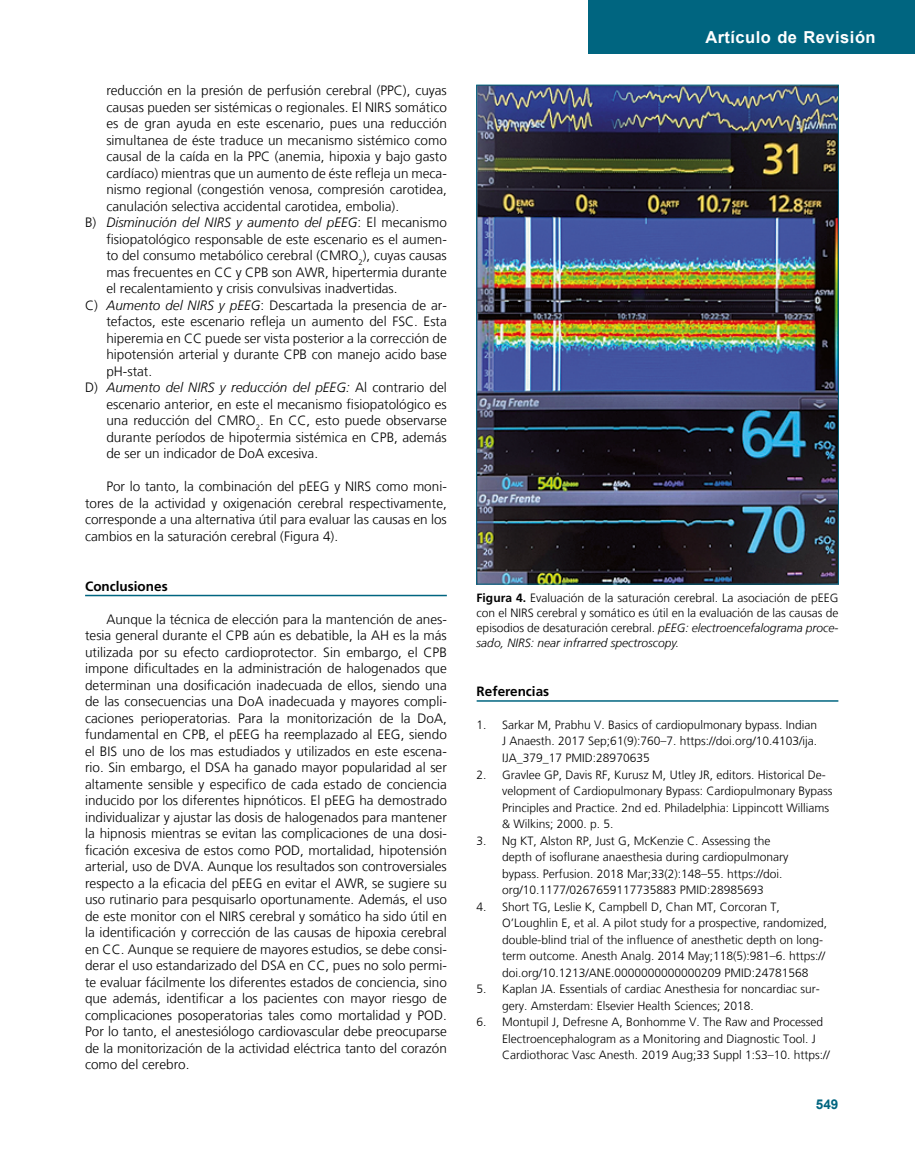
<style>
.page{position:relative;width:915px;height:1170px;background:#fff}
.page>*{position:absolute;margin:0;border:0;box-sizing:border-box;transform-origin:0 0}
.t1{font:700 16.5px "Arial";letter-spacing:.03em;color:#fff}
.t2{font:300 13.5px/16.5px "Frutiger LT";color:#000;text-align:justify}
.t3{font:italic 300 13.5px "Frutiger LT";color:#000}
.t4{font:700 13.5px "Frutiger";color:#000}
.t5{font:700 13.5px "Arial";color:#006580}
.t6{font:300 12px/16.5px "Frutiger LT";color:#000}
.s1{font-style:normal}
.s2{font-style:italic}
.s3{font-family:"Frutiger";font-weight:700}
</style>
<div class="page">
<div style="left:588px;top:0;width:326px;height:54px;background:#006580"></div>
<hr style="left:85px;top:594px;width:361px;height:2px;background:#006580">
<img style="left:478px;top:87px;width:358px;height:495px">
<hr style="left:476px;top:700px;width:362px;height:1px;background:#006580">
<p class="t2" style="left:106px;top:82px;width:342px">reducción en la presión de perfusión cerebral (PPC), cuyas</p>
<p class="t2" style="left:106px;top:99px;width:342px">causas pueden ser sistémicas o regionales. El NIRS somático</p>
<p class="t2" style="left:106px;top:115px;width:342px">es de gran ayuda en este escenario, pues una reducción</p>
<p class="t2" style="left:106px;top:132px;width:342px">simultanea de éste traduce un mecanismo sistémico como</p>
<p class="t2" style="left:106px;top:148px;width:342px">causal de la caída en la PPC (anemia, hipoxia y bajo gasto</p>
<p class="t2" style="left:106px;top:165px;width:342px">cardíaco) mientras que un aumento de éste refleja un meca-</p>
<p class="t2" style="left:106px;top:181px;width:342px">nismo regional (congestión venosa, compresión carotidea,</p>
<p class="t2" style="left:106px;top:198px;width:294px">canulación selectiva accidental carotidea, embolia).</p>
<p class="t3" style="left:85px;top:215px;width:363px"><span class="s1">B)</span> Disminución del NIRS y aumento del pEEG<span class="s1">: El mecanismo</span></p>
<p class="t2" style="left:106px;top:231px;width:342px">fisiopatológico responsable de este escenario es el aumen-</p>
<p class="t2" style="left:106px;top:247px;width:342px">to del consumo metabólico cerebral (CMRO<sub>2</sub>), cuyas causas</p>
<p class="t2" style="left:106px;top:264px;width:342px">mas frecuentes en CC y CPB son AWR, hipertermia durante</p>
<p class="t2" style="left:106px;top:280px;width:292px">el recalentamiento y crisis convulsivas inadvertidas.</p>
<p class="t2" style="left:85px;top:297px;width:363px">C) <span class="s2">Aumento del NIRS y pEEG</span>: Descartada la presencia de ar-</p>
<p class="t2" style="left:106px;top:313px;width:342px">tefactos, este escenario refleja un aumento del FSC. Esta</p>
<p class="t2" style="left:106px;top:330px;width:342px">hiperemia en CC puede ser vista posterior a la corrección de</p>
<p class="t2" style="left:106px;top:346px;width:342px">hipotensión arterial y durante CPB con manejo acido base</p>
<p class="t2" style="left:106px;top:363px;width:47px">pH-stat.</p>
<p class="t3" style="left:85px;top:380px;width:363px"><span class="s1">D)</span> Aumento del NIRS y reducción del pEEG: <span class="s1">Al contrario del</span></p>
<p class="t2" style="left:106px;top:396px;width:342px">escenario anterior, en este el mecanismo fisiopatológico es</p>
<p class="t2" style="left:106px;top:412px;width:342px">una reducción del CMRO<sub>2</sub>. En CC, esto puede observarse</p>
<p class="t2" style="left:106px;top:429px;width:342px">durante períodos de hipotermia sistémica en CPB, además</p>
<p class="t2" style="left:106px;top:445px;width:213px">de ser un indicador de DoA excesiva.</p>
<p class="t2" style="left:85px;top:478px;width:363px;text-indent:21px">Por lo tanto, la combinación del pEEG y NIRS como moni&shy;tores de la actividad y oxigenación cerebral respectivamente, corresponde a una alternativa útil para evaluar las causas en los cambios en la saturación cerebral (Figura 4).</p>
<p class="t4" style="left:85px;top:578px;width:84px">Conclusiones</p>
<p class="t2" style="left:85px;top:610px;width:363px;text-indent:21px">Aunque la técnica de elección para la mantención de anes&shy;tesia general durante el CPB aún es debatible, la AH es la más utilizada por su efecto cardioprotector. Sin embargo, el CPB impone dificultades en la administración de halogenados que determinan una dosificación inadecuada de ellos, siendo una de las consecuencias una DoA inadecuada y mayores compli&shy;caciones perioperatorias. Para la monitorización de la DoA, fundamental en CPB, el pEEG ha reemplazado al EEG, siendo el BIS uno de los mas estudiados y utilizados en este escena&shy;rio. Sin embargo, el DSA ha ganado mayor popularidad al ser altamente sensible y especifico de cada estado de conciencia inducido por los diferentes hipnóticos. El pEEG ha demostrado individualizar y ajustar las dosis de halogenados para mantener la hipnosis mientras se evitan las complicaciones de una dosi&shy;ficación excesiva de estos como POD, mortalidad, hipotensión arterial, uso de DVA. Aunque los resultados son controversiales respecto a la eficacia del pEEG en evitar el AWR, se sugiere su uso rutinario para pesquisarlo oportunamente. Además, el uso de este monitor con el NIRS cerebral y somático ha sido útil en la identificación y corrección de las causas de hipoxia cerebral en CC. Aunque se requiere de mayores estudios, se debe consi&shy;derar el uso estandarizado del DSA en CC, pues no solo permi&shy;te evaluar fácilmente los diferentes estados de conciencia, sino que además, identificar a los pacientes con mayor riesgo de complicaciones posoperatorias tales como mortalidad y POD.<br>Por lo tanto, el anestesiólogo cardiovascular debe preocuparse de la monitorización de la actividad eléctrica tanto del corazón como del cerebro.</p>
<p class="t1" style="left:705px;top:26px;width:172px">Artículo de Revisión</p>
<p class="t6" style="left:476px;top:590px;width:363px;line-height:15px;text-align:justify"><span class="s3">Figura 4.</span> Evaluación de la saturación cerebral. La asociación de pEEG con el NIRS cerebral y somático es útil en la evaluación de las causas de episodios de desaturación cerebral. <span class="s2">pEEG: electroencefalograma proce&shy;sado, NIRS: near infrarred spectroscopy.</span></p>
<p class="t4" style="left:476px;top:683px;width:74px">Referencias</p>
<p class="t6" style="left:502px;top:716px;width:316px;text-align:justify;text-indent:-26px">1. Sarkar M, Prabhu V. Basics of cardiopulmonary bypass. Indian J Anaesth. 2017 Sep;61(9):760–7. https://doi.org/10.4103/ija.<br>IJA_379_17 PMID:28970635</p>
<p class="t6" style="left:502px;top:766px;width:332px;text-indent:-26px">2. Gravlee GP, Davis RF, Kurusz M, Utley JR, editors. Historical De&shy;velopment of Cardiopulmonary Bypass: Cardiopulmonary Bypass Principles and Practice. 2nd ed. Philadelphia: Lippincott Williams &amp; Wilkins; 2000. p. 5.</p>
<p class="t6" style="left:502px;top:832px;width:288px;text-indent:-26px">3. Ng KT, Alston RP, Just G, McKenzie C. Assessing the depth of isoflurane anaesthesia during cardiopulmonary bypass. Perfusion. 2018 Mar;33(2):148–55. https://doi. org/10.1177/0267659117735883 PMID:28985693</p>
<p class="t6" style="left:502px;top:898px;width:326px;text-indent:-26px">4. Short TG, Leslie K, Campbell D, Chan MT, Corcoran T, O’Loughlin E, et al. A pilot study for a prospective, randomized, double-blind trial of the influence of anesthetic depth on long&shy;term outcome. Anesth Analg. 2014 May;118(5):981–6. https:// doi.org/10.1213/ANE.0000000000000209 PMID:24781568</p>
<p class="t6" style="left:502px;top:980px;width:319px;text-indent:-26px">5. Kaplan JA. Essentials of cardiac Anesthesia for noncardiac sur&shy;gery. Amsterdam: Elsevier Health Sciences; 2018.</p>
<p class="t6" style="left:502px;top:1013px;width:329px;text-indent:-26px">6. Montupil J, Defresne A, Bonhomme V. The Raw and Processed<br>Electroencephalogram as a Monitoring and Diagnostic Tool. J<br>Cardiothorac Vasc Anesth. 2019 Aug;33 Suppl 1:S3–10. https://</p>
<p class="t5" style="left:815px;top:1094px;width:24px">549</p>
</div>
